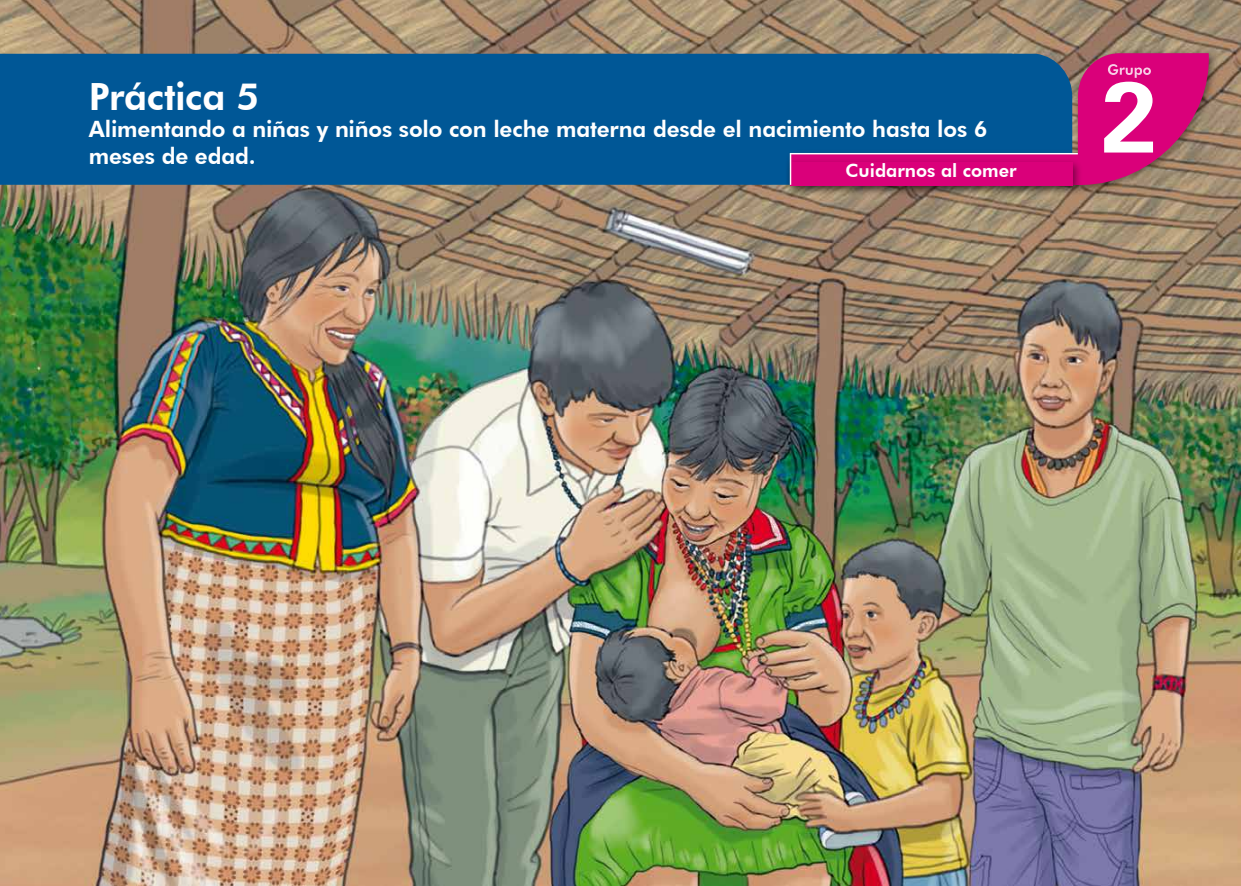
<style>
.page{position:relative;width:1241px;height:886px;background:#fff}
.page>*{position:absolute;margin:0;border:0;box-sizing:border-box;transform-origin:0 0}
.t1{font:700 99.88px "Univers";color:#fff}
.t2{font:800 37.5px "Futura BT";letter-spacing:-.01em;color:#fff}
.t3{font:800 22.5px/27px "Futura BT";letter-spacing:-.005em;color:#fff}
.t4{font:800 18.12px "Futura BT";color:#fff}
</style>
<div class="page">
<img style="left:0;top:0;width:1240px;height:886px">
<div style="left:0;top:54px;width:784px;height:131px;background:#005796"></div>
<div style="left:784px;top:48px;width:434px;height:147px;background:#000;opacity:.45"></div>
<svg style="left:789px;top:53px;width:422px;height:132px;background:#504288"></svg>
<div style="left:784px;top:158px;width:298px;height:38px;background:#000;opacity:.45"></div>
<div style="left:789px;top:163px;width:283px;height:23px;background:#da007a"></div>
<svg style="left:1107px;top:64px;width:43px;height:14px"></svg>
<hr style="left:789px;top:153px;width:288px;height:1px;background:#fff">
<hr style="left:789px;top:153px;width:2px;height:32px;background:#fff">
<h2 class="t2" style="left:89px;top:74px;width:172px">Práctica 5</h2>
<p class="t3" style="left:89px;top:115px;width:900px">Alimentando a niñas y niños solo con leche materna desde el nacimiento hasta los 6 meses de edad.</p>
<p class="t4" style="left:845px;top:159px;width:173px">Cuidarnos al comer</p>
<h1 class="t1" style="left:1101px;top:58px;width:57px">2</h1>
</div>
